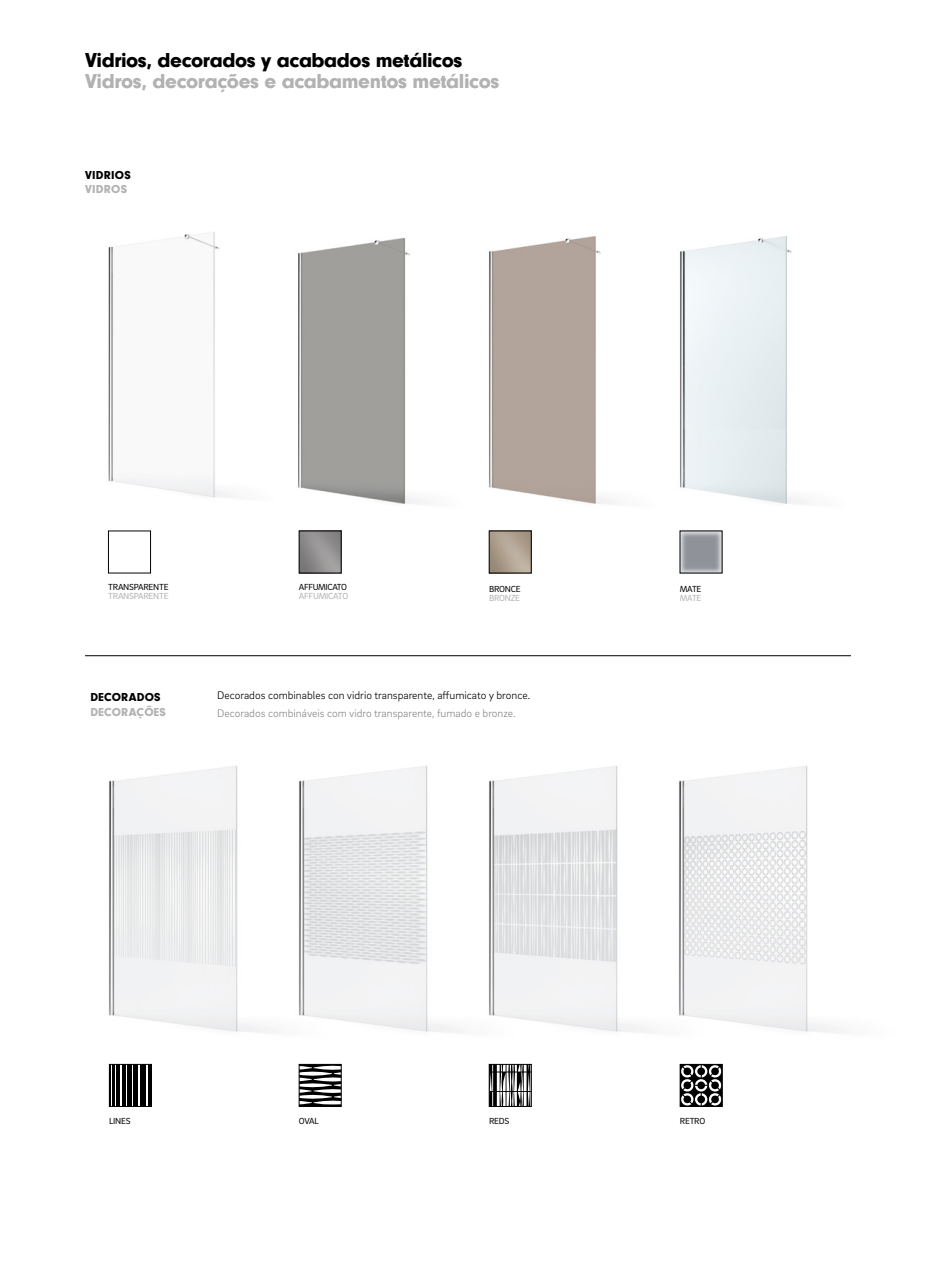
<style>
.page{position:relative;width:936px;height:1263px;background:#fff}
.page>*{position:absolute;margin:0;border:0;box-sizing:border-box;transform-origin:0 0}
.t1{font:21px "Neuzeit Gro T Blac";letter-spacing:-.02em;color:#b3b2b2}
.t2{font:21px "Neuzeit Gro T Blac";letter-spacing:-.02em;color:#000}
.t3{font:12px "Neuzeit Gro T Blac";letter-spacing:.02em;color:#000}
.t4{font:12px "Neuzeit Gro T Blac";letter-spacing:.02em;color:#b3b2b2}
.t5{font:300 11.25px "Brix Sans";color:#000}
.t6{font:300 11.25px "Brix Sans";color:#878787}
.t7{font:9px "Brix Sans";letter-spacing:-.025em;color:#000}
.t8{font:9px "Brix Sans";letter-spacing:-.025em;color:#b3b2b2}
</style>
<div class="page">
<hr style="left:85px;top:655px;width:765px;height:1px;background:#000">
<div style="left:108px;top:531px;width:43px;height:42px;border:1px solid #000"></div>
<img style="left:681px;top:533px;width:39px;height:38px">
<img style="left:108px;top:232px;width:125px;height:266px">
<img style="left:680px;top:236px;width:124px;height:268px">
<img style="left:489px;top:236px;width:124px;height:268px">
<img style="left:298px;top:238px;width:126px;height:266px">
<img style="left:331px;top:766px;width:125px;height:267px">
<img style="left:456px;top:766px;width:190px;height:267px">
<img style="left:646px;top:766px;width:197px;height:267px">
<img style="left:109px;top:766px;width:222px;height:267px">
<svg style="left:301px;top:1066px;width:38px;height:39px"></svg>
<div style="left:299px;top:1064px;width:42px;height:43px;border:1px solid #000"></div>
<svg style="left:491px;top:1066px;width:38px;height:39px"></svg>
<div style="left:489px;top:1064px;width:42px;height:43px;border:1px solid #000"></div>
<svg style="left:682px;top:1066px;width:38px;height:39px"></svg>
<div style="left:680px;top:1064px;width:42px;height:43px;border:1px solid #000"></div>
<svg style="left:116px;top:1066px;width:16px;height:39px"></svg>
<hr style="left:112px;top:1064px;width:3px;height:42px;background:#000">
<hr style="left:117px;top:1064px;width:3px;height:42px;background:#000">
<hr style="left:122px;top:1064px;width:3px;height:42px;background:#000">
<hr style="left:148px;top:1064px;width:3px;height:42px;background:#000">
<div style="left:140px;top:1064px;width:6px;height:42px;background:#000"></div>
<hr style="left:127px;top:1064px;width:4px;height:42px;background:#000">
<div style="left:133px;top:1064px;width:5px;height:42px;background:#000"></div>
<div style="left:109px;top:1064px;width:43px;height:43px;border:1px solid #000"></div>
<h1 class="t2" style="left:85px;top:48px;width:379px">Vidrios, decorados y acabados metálicos</h1>
<h1 class="t1" style="left:85px;top:69px;width:416px">Vidros, decorações e acabamentos metálicos</h1>
<p class="t3" style="left:85px;top:168px;width:47px">VIDRIOS</p>
<p class="t4" style="left:85px;top:182px;width:44px">VIDROS</p>
<p class="t7" style="left:108px;top:581px;width:62px">TRANSPARENTE</p>
<p class="t8" style="left:108px;top:590px;width:62px">TRANSPARENTE</p>
<p class="t3" style="left:90px;top:691px;width:72px">DECORADOS</p>
<p class="t4" style="left:90px;top:705px;width:77px">DECORAÇÕES</p>
<p class="t7" style="left:299px;top:581px;width:50px">AFFUMICATO</p>
<p class="t8" style="left:299px;top:590px;width:51px">AFFUMICATO</p>
<p class="t7" style="left:489px;top:584px;width:33px">BRONCE</p>
<p class="t8" style="left:489px;top:593px;width:32px">BRONZE</p>
<p class="t5" style="left:217px;top:688px;width:314px">Decorados combinables con vidrio transparente, affumicato y bronce.</p>
<p class="t6" style="left:217px;top:706px;width:300px">Decorados combináveis com vidro transparente, fumado e bronze.</p>
<p class="t7" style="left:679px;top:584px;width:23px">MATE</p>
<p class="t8" style="left:679px;top:593px;width:23px">MATE</p>
<p class="t7" style="left:109px;top:1115px;width:23px">LINES</p>
<p class="t7" style="left:299px;top:1115px;width:21px">OVAL</p>
<p class="t7" style="left:489px;top:1115px;width:22px">REDS</p>
<p class="t7" style="left:680px;top:1115px;width:27px">RETRO</p>
</div>
